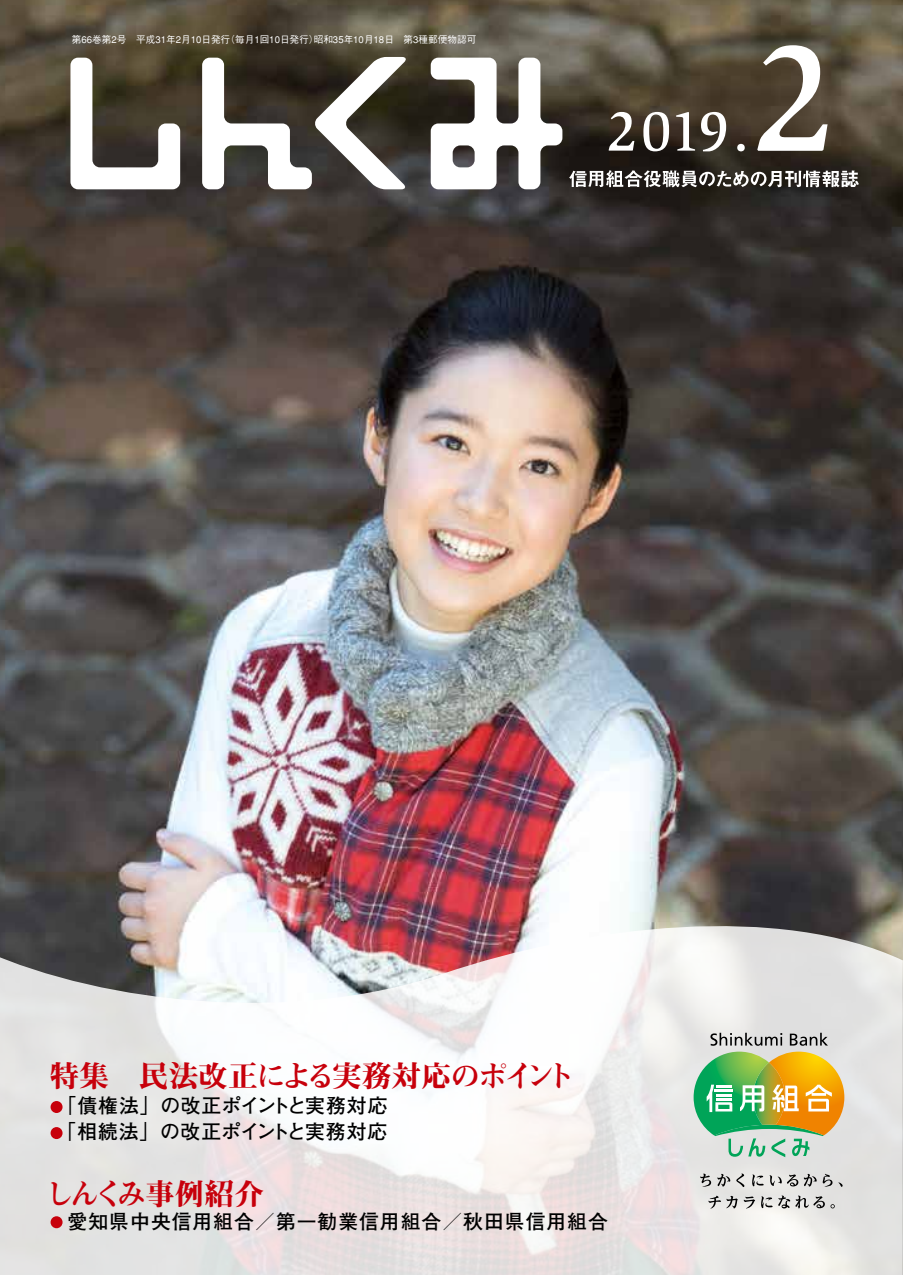
<style>
.page{position:relative;width:903px;height:1275px;background:#fff}
.page>*{position:absolute;margin:0;border:0;box-sizing:border-box;transform-origin:0 0}
.t1{font:29.75px "Midashi Min Pr 6 N MA31";letter-spacing:-.035em;color:#c7000b}
.t2{font:700 19.78px/26.2px "Futo Go B101 Pr 6 N";letter-spacing:.03em;color:#000}
.t3{font:700 19.78px "Futo Go B101 Pr 6 N";letter-spacing:.05em;color:#000}
.t4{font:500 9.62px "Gothic BBB";color:#fff}
</style>
<div class="page">
<img style="left:0;top:0;width:903px;height:926px">
<svg style="left:0;top:926px;width:903px;height:349px"></svg>
<svg style="left:70px;top:58px;width:110px;height:131px"></svg>
<svg style="left:431px;top:58px;width:131px;height:131px"></svg>
<svg style="left:202px;top:57px;width:205px;height:132px"></svg>
<svg style="left:569px;top:170px;width:290px;height:17px"></svg>
<svg style="left:609px;top:112px;width:25px;height:39px"></svg>
<svg style="left:643px;top:112px;width:26px;height:39px"></svg>
<svg style="left:676px;top:112px;width:19px;height:39px"></svg>
<svg style="left:701px;top:112px;width:25px;height:39px"></svg>
<div style="left:737px;top:144px;width:8px;height:7px;background:#fff;border-radius:50%"></div>
<svg style="left:757px;top:45px;width:70px;height:106px"></svg>
<svg style="left:700px;top:1174px;width:11px;height:12px"></svg>
<svg style="left:717px;top:1174px;width:13px;height:12px"></svg>
<svg style="left:736px;top:1173px;width:8px;height:14px"></svg>
<svg style="left:752px;top:1174px;width:46px;height:12px"></svg>
<svg style="left:804px;top:1174px;width:13px;height:12px"></svg>
<svg style="left:823px;top:1174px;width:9px;height:13px"></svg>
<svg style="left:838px;top:1182px;width:4px;height:5px"></svg>
<svg style="left:708px;top:1196px;width:30px;height:13px"></svg>
<svg style="left:744px;top:1196px;width:11px;height:12px"></svg>
<svg style="left:761px;top:1196px;width:11px;height:12px"></svg>
<svg style="left:778px;top:1195px;width:57px;height:13px"></svg>
<svg style="left:693px;top:1052px;width:151px;height:105px;background:#acbf77"></svg>
<svg style="left:710px;top:1033px;width:72px;height:13px"></svg>
<svg style="left:790px;top:1033px;width:38px;height:13px"></svg>
<div style="left:51px;top:1101px;width:12px;height:12px;background:#c7000b;border-radius:50%"></div>
<div style="left:51px;top:1127px;width:12px;height:12px;background:#c7000b;border-radius:50%"></div>
<div style="left:51px;top:1216px;width:12px;height:12px;background:#c7000b;border-radius:50%"></div>
<p class="t4" style="left:225px;top:34px;width:95px">（毎月回1 10日発行）</p>
<p class="t4" style="left:72px;top:34px;width:160px">第66巻第号2 　平成31年月2 10日発行</p>
<p class="t4" style="left:314px;top:34px;width:164px">昭和35年10月18日　第3種郵便物認可</p>
<h1 class="t1" style="left:49px;top:1052px;width:527px">特集　民法改正による実務対応のポイント</h1>
<h2 class="t2" style="left:56px;top:1091px;width:333px">「債権法」の改正ポイントと実務対応「相続法」の改正ポイントと実務対応</h2>
<h1 class="t1" style="left:44px;top:1170px;width:221px">しんくみ事例紹介</h1>
<h2 class="t3" style="left:68px;top:1206px;width:542px">愛知県中央信用組合／第一勧業信用組合／秋田県信用組合</h2>
</div>
